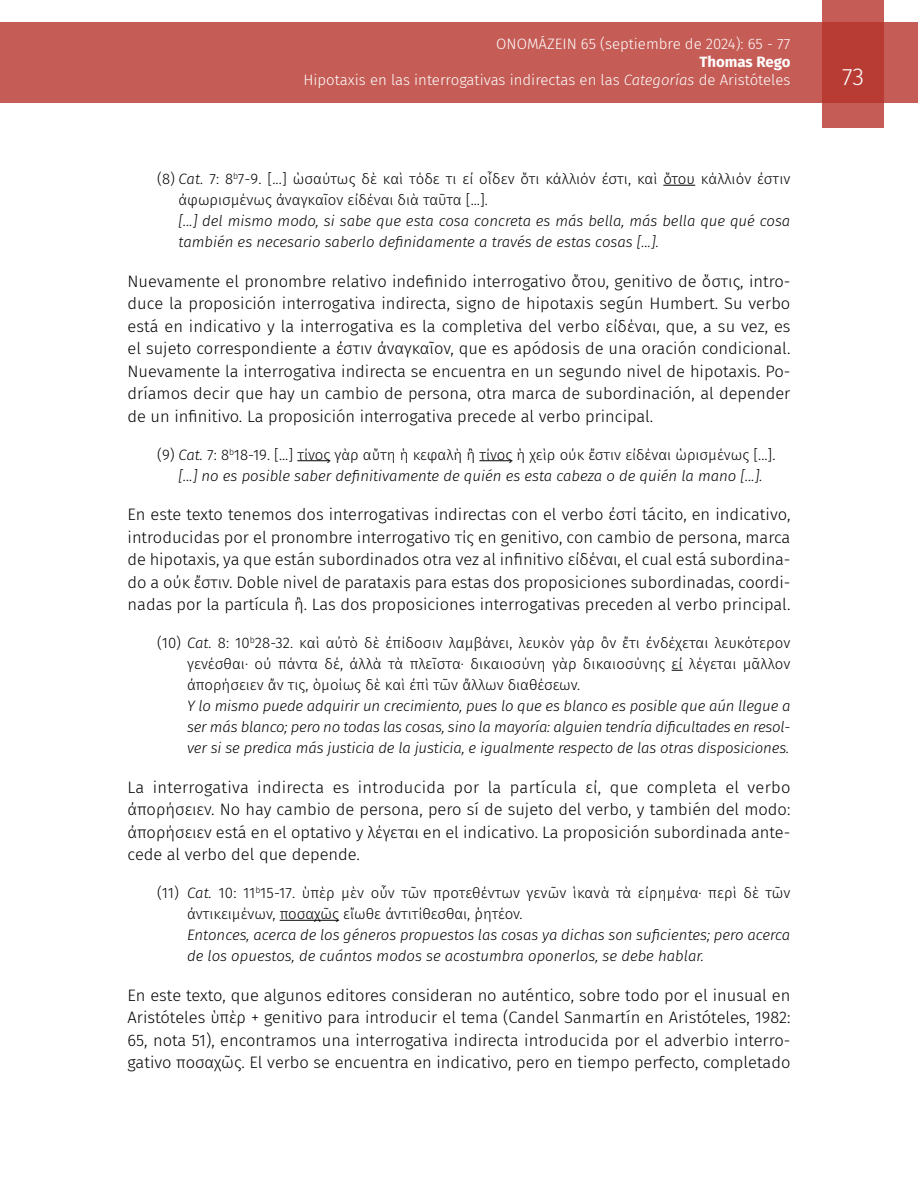
<style>
.page{position:relative;width:918px;height:1188px;background:#fff}
.page>*{position:absolute;margin:0;border:0;box-sizing:border-box;transform-origin:0 0}
.t1{font:300 24px "Fira Sans";color:#fff}
.t2{font:300 16.5px/22.5px "Fira Sans";color:#000;text-align:justify}
.t3{font:italic 300 15px/21px "Fira Sans";color:#000}
.t4{font:300 15px/21px "Fira Sans";color:#000}
.t5{font:300 15px/18px "Fira Sans";color:#fff;text-align:right}
.s1{font-weight:700}
.s2{font-style:italic}
.s3{font-style:normal}
</style>
<div class="page">
<div style="left:0;top:23px;width:918px;height:80px;background:#c55c56"></div>
<svg style="left:822px;top:0;width:62px;height:128px;background:#bd4740"></svg>
<hr style="left:663px;top:185px;width:32px;height:1px;background:#000">
<hr style="left:297px;top:460px;width:33px;height:1px;background:#000">
<hr style="left:479px;top:460px;width:33px;height:1px;background:#000">
<hr style="left:280px;top:920px;width:59px;height:1px;background:#000">
<p class="t5" style="left:496px;top:35px;width:296px">ONOMÁZEIN 65 (septiembre de 2024): 65 - 77</p>
<p class="t5" style="left:304px;top:53px;width:488px"><span class="s1">Thomas Rego<br></span>Hipotaxis en las interrogativas indirectas en las <span class="s2">Categorías</span> de Aristóteles</p>
<p class="t4" style="left:179px;top:168px;width:613px;text-indent:-21px">(8) <span class="s2">Cat.</span> 7: 8<sup>b</sup>7-9. [...] ὡσαύτως δὲ καὶ τόδε τι εἰ οἶδεν ὅτι κάλλιόν ἐστι, καὶ ὅτου κάλλιόν ἐστιν ἀφωρισμένως ἀναγκαῖον εἰδέναι διὰ ταῦτα [...].</p>
<p class="t3" style="left:179px;top:210px;width:613px">[...] del mismo modo, si sabe que esta cosa concreta es más bella, más bella que qué cosa también es necesario saberlo definidamente a través de estas cosas [...].</p>
<p class="t2" style="left:128px;top:270px;width:665px">Nuevamente el pronombre relativo indefinido interrogativo ὅτου, genitivo de ὅστις, intro&shy;duce la proposición interrogativa indirecta, signo de hipotaxis según Humbert. Su verbo está en indicativo y la interrogativa es la completiva del verbo εἰδέναι, que, a su vez, es el sujeto correspondiente a ἐστιν ἀναγκαῖον, que es apódosis de una oración condicional.<br>Nuevamente la interrogativa indirecta se encuentra en un segundo nivel de hipotaxis. Po&shy;dríamos decir que hay un cambio de persona, otra marca de subordinación, al depender de un infinitivo. La proposición interrogativa precede al verbo principal.</p>
<p class="t3" style="left:157px;top:444px;width:620px;text-align:center"><span class="s3">(9)</span> Cat. <span class="s3">7: 8</span><sup>b</sup><span class="s3">18-19. [...] τίνος γὰρ αὕτη ἡ κεφαλὴ ἢ τίνος ἡ χεὶρ οὐκ ἔστιν εἰδέναι ὡρισμένως [...]. </span>[...] no es posible saber definitivamente de quién es esta cabeza o de quién la mano [...].</p>
<p class="t2" style="left:128px;top:503px;width:664px">En este texto tenemos dos interrogativas indirectas con el verbo ἐστί tácito, en indicativo, introducidas por el pronombre interrogativo τίς en genitivo, con cambio de persona, marca de hipotaxis, ya que están subordinados otra vez al infinitivo εἰδέναι, el cual está subordina&shy;do a οὐκ ἔστιν. Doble nivel de parataxis para estas dos proposiciones subordinadas, coordi&shy;nadas por la partícula ἢ. Las dos proposiciones interrogativas preceden al verbo principal.</p>
<p class="t4" style="left:187px;top:632px;width:605px;text-align:justify;text-indent:-30px">(10) <span class="s2">Cat.</span> 8: 10<sup>b</sup>28-32. καὶ αὐτὸ δὲ ἐπίδοσιν λαμβάνει, λευκὸν γὰρ ὂν ἔτι ἐνδέχεται λευκότερον γενέσθαι· οὐ πάντα δέ, ἀλλὰ τὰ πλεῖστα· δικαιοσύνη γὰρ δικαιοσύνης εἰ λέγεται μᾶλλον ἀπορήσειεν ἄν τις, ὁμοίως δὲ καὶ ἐπὶ τῶν ἄλλων διαθέσεων.</p>
<p class="t3" style="left:187px;top:695px;width:605px;text-align:justify">Y lo mismo puede adquirir un crecimiento, pues lo que es blanco es posible que aún llegue a ser más blanco; pero no todas las cosas, sino la mayoría: alguien tendría dificultades en resol&shy;ver si se predica más justicia de la justicia, e igualmente respecto de las otras disposiciones.</p>
<p class="t2" style="left:128px;top:776px;width:664px">La interrogativa indirecta es introducida por la partícula εἰ, que completa el verbo ἀπορήσειεν. No hay cambio de persona, pero sí de sujeto del verbo, y también del modo: ἀπορήσειεν está en el optativo y λέγεται en el indicativo. La proposición subordinada ante&shy;cede al verbo del que depende.</p>
<p class="t4" style="left:187px;top:882px;width:605px;text-indent:-30px">(11) <span class="s2">Cat.</span> 10: 11<sup>b</sup>15-17. ὑπὲρ μὲν οὖν τῶν προτεθέντων γενῶν ἱκανὰ τὰ εἰρημένα· περὶ δὲ τῶν ἀντικειμένων, ποσαχῶς εἴωθε ἀντιτίθεσθαι, ῥητέον.</p>
<p class="t3" style="left:187px;top:924px;width:605px">Entonces, acerca de los géneros propuestos las cosas ya dichas son suficientes; pero acerca de los opuestos, de cuántos modos se acostumbra oponerlos, se debe hablar.</p>
<p class="t2" style="left:128px;top:984px;width:664px">En este texto, que algunos editores consideran no auténtico, sobre todo por el inusual en Aristóteles ὑπὲρ + genitivo para introducir el tema (Candel Sanmartín en Aristóteles, 1982:<br>65, nota 51), encontramos una interrogativa indirecta introducida por el adverbio interro&shy;gativo ποσαχῶς. El verbo se encuentra en indicativo, pero en tiempo perfecto, completado</p>
<h1 class="t1" style="left:842px;top:60px;width:23px">73</h1>
</div>
